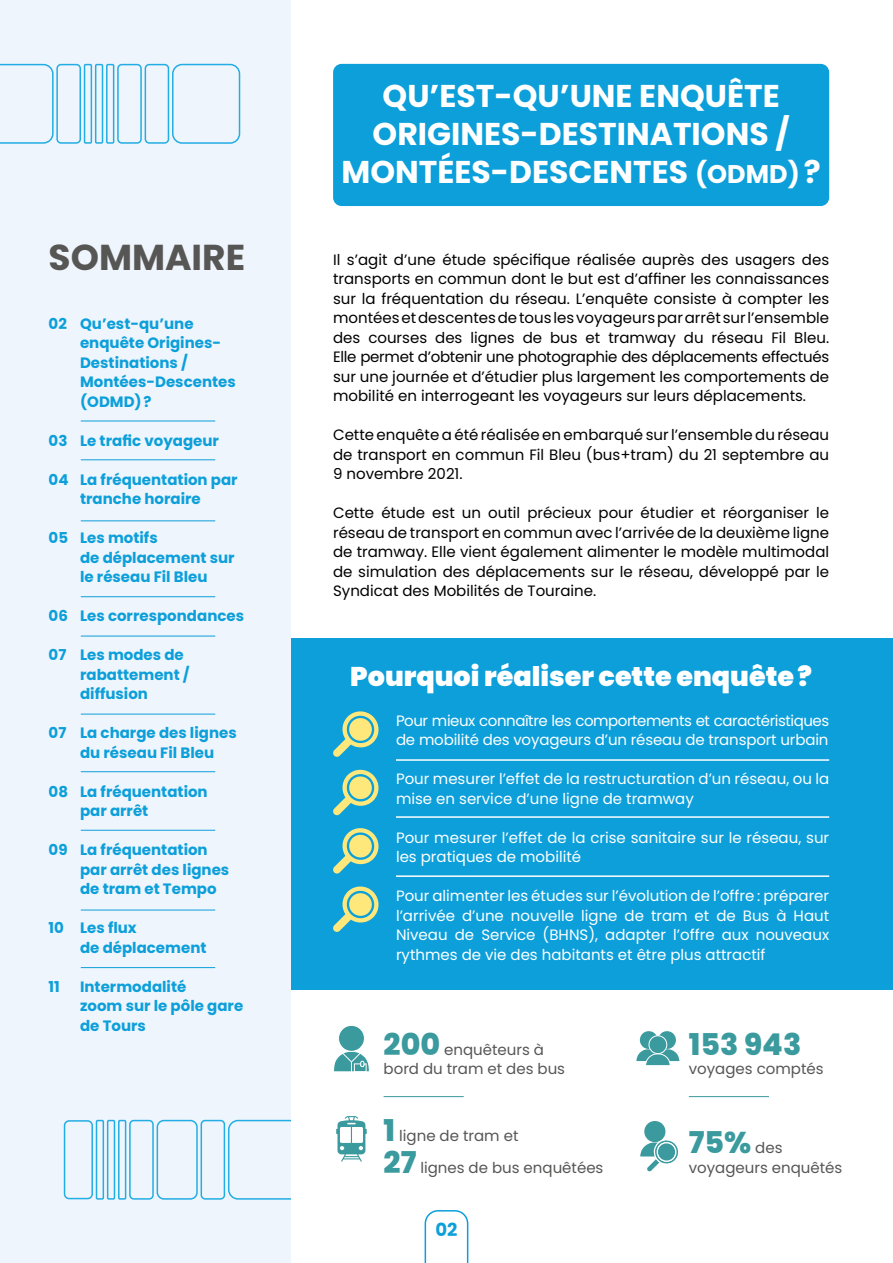
<style>
.page{position:relative;width:893px;height:1263px;background:#fff}
.page>*{position:absolute;margin:0;border:0;box-sizing:border-box;transform-origin:0 0}
.t1{font:700 36px "Poppins";color:#565655}
.t2{font:700 31.5px/37.8px "Poppins";color:#fff;text-align:center}
.t3{font:800 30px "Poppins";color:#3a9a9e}
.t4{font:900 27px "Poppins";color:#fff}
.t5{font:700 18px "Poppins";color:#0c9fda}
.t6{font:15px/19.5px "Poppins";color:#000;text-align:justify}
.t7{font:700 15px/19.5px "Poppins";color:#0c9fda}
.t8{font:15px/19.5px "Poppins";color:#fff}
.t9{font:15px/19.5px "Poppins";letter-spacing:-.03em;color:#fff}
.t10{font:15px/19.5px "Poppins";color:#565655}
.s1{font-size:25.5px}
.s2{font-weight:800;font-size:30px;color:#3a9a9e}
.s3{font-weight:400;font-size:15px;color:#565655}
</style>
<div class="page">
<div style="left:333px;top:64px;width:496px;height:142px;background:#0c9fda;border-radius:9px"></div>
<div style="left:291px;top:638px;width:602px;height:352px;background:#0c9fda"></div>
<svg style="left:333px;top:711px;width:46px;height:46px"></svg>
<svg style="left:333px;top:769px;width:46px;height:46px"></svg>
<svg style="left:333px;top:828px;width:46px;height:46px"></svg>
<svg style="left:333px;top:886px;width:46px;height:46px"></svg>
<hr style="left:397px;top:759px;width:431px;height:2px;background:#fff">
<hr style="left:397px;top:816px;width:431px;height:2px;background:#fff">
<hr style="left:397px;top:875px;width:431px;height:2px;background:#fff">
<svg style="left:336px;top:1116px;width:31px;height:46px"></svg>
<svg style="left:640px;top:1121px;width:38px;height:51px"></svg>
<svg style="left:636px;top:1031px;width:43px;height:35px"></svg>
<svg style="left:333px;top:1025px;width:37px;height:47px"></svg>
<div style="left:0;top:0;width:291px;height:1263px;background:#eff5fc"></div>
<svg style="left:63px;top:1119px;width:228px;height:81px"></svg>
<hr style="left:384px;top:1096px;width:80px;height:1px;background:#3a9a9e">
<hr style="left:689px;top:1096px;width:80px;height:1px;background:#3a9a9e">
<svg style="left:0;top:63px;width:241px;height:81px"></svg>
<hr style="left:81px;top:421px;width:134px;height:1px;background:#0c9fda">
<hr style="left:81px;top:459px;width:134px;height:1px;background:#0c9fda">
<hr style="left:81px;top:520px;width:134px;height:1px;background:#0c9fda">
<hr style="left:81px;top:596px;width:134px;height:1px;background:#0c9fda">
<hr style="left:81px;top:636px;width:134px;height:1px;background:#0c9fda">
<hr style="left:81px;top:714px;width:134px;height:1px;background:#0c9fda">
<hr style="left:81px;top:771px;width:134px;height:1px;background:#0c9fda">
<hr style="left:81px;top:830px;width:134px;height:1px;background:#0c9fda">
<hr style="left:81px;top:910px;width:134px;height:1px;background:#0c9fda">
<hr style="left:81px;top:967px;width:134px;height:1px;background:#0c9fda">
<svg style="left:425px;top:1210px;width:43px;height:53px"></svg>
<h1 class="t1" style="left:49px;top:237px;width:198px">SOMMAIRE</h1>
<p class="t7" style="left:80px;top:314px;width:157px;text-indent:-32px">02 Qu’est-qu’une enquête Origines-<br>Destinations /<br>Montées-Descentes (ODMD)?</p>
<p class="t7" style="left:49px;top:431px;width:172px">03 Le trafic voyageur</p>
<p class="t7" style="left:49px;top:470px;width:191px;text-align:center">04 La fréquentation par tranche horaire</p>
<p class="t7" style="left:80px;top:528px;width:156px;text-indent:-32px">05 Les motifs<br>de déplacement sur le réseau Fil Bleu</p>
<p class="t7" style="left:49px;top:606px;width:197px">06 Les correspondances</p>
<p class="t7" style="left:80px;top:645px;width:111px;text-indent:-32px">07 Les modes de rabattement / diffusion</p>
<p class="t7" style="left:49px;top:723px;width:190px;text-align:center">07 La charge des lignes du réseau Fil Bleu</p>
<p class="t7" style="left:80px;top:782px;width:129px;text-indent:-32px">08 La fréquentation par arrêt</p>
<p class="t7" style="left:80px;top:840px;width:151px;text-indent:-32px">09 La fréquentation par arrêt des lignes de tram et Tempo</p>
<p class="t7" style="left:80px;top:918px;width:128px;text-indent:-32px">10 Les flux<br>de déplacement</p>
<p class="t7" style="left:49px;top:977px;width:13px">11</p>
<p class="t7" style="left:80px;top:977px;width:165px">Intermodalité<br>zoom sur le pôle gare de Tours</p>
<h2 class="t2" style="left:342px;top:77px;width:481px">QU’EST-QU’UNE ENQUÊTE<br>ORIGINES-DESTINATIONS /<br>MONTÉES-DESCENTES <span class="s1">(ODMD)</span>?</h2>
<p class="t6" style="left:333px;top:250px;width:498px">Il s’agit d’une étude spécifique réalisée auprès des usagers des transports en commun dont le but est d’affiner les connaissances sur la fréquentation du réseau. L’enquête consiste à compter les montées et descentes de tous les voyageurs par arrêt sur l’ensemble des courses des lignes de bus et tramway du réseau Fil Bleu.<br>Elle permet d’obtenir une photographie des déplacements effectués sur une journée et d’étudier plus largement les comportements de mobilité en interrogeant les voyageurs sur leurs déplacements.</p>
<p class="t6" style="left:333px;top:425px;width:498px">Cette enquête a été réalisée en embarqué sur l’ensemble du réseau de transport en commun Fil Bleu (bus+tram) du 21 septembre au 9 novembre 2021.</p>
<p class="t6" style="left:333px;top:503px;width:498px">Cette étude est un outil précieux pour étudier et réorganiser le réseau de transport en commun avec l’arrivée de la deuxième ligne de tramway. Elle vient également alimenter le modèle multimodal de simulation des déplacements sur le réseau, développé par le Syndicat des Mobilités de Touraine.</p>
<h3 class="t4" style="left:350px;top:661px;width:463px">Pourquoi réaliser cette enquête?</h3>
<p class="t9" style="left:396px;top:711px;width:435px">Pour mieux connaître les comportements et caractéristiques de mobilité des voyageurs d’un réseau de transport urbain</p>
<p class="t8" style="left:396px;top:769px;width:435px">Pour mesurer l’effet de la restructuration d’un réseau, ou la mise en service d’une ligne de tramway</p>
<p class="t8" style="left:396px;top:828px;width:435px">Pour mesurer l’effet de la crise sanitaire sur le réseau, sur les pratiques de mobilité</p>
<p class="t8" style="left:396px;top:886px;width:435px;text-align:justify">Pour alimenter les études sur l’évolution de l’offre : préparer l’arrivée d’une nouvelle ligne de tram et de Bus à Haut Niveau de Service (BHNS), adapter l’offre aux nouveaux rythmes de vie des habitants et être plus attractif</p>
<p class="t10" style="left:384px;top:1040px;width:183px"><span class="s2">200</span> enquêteurs à bord du tram et des bus</p>
<p class="t10" style="left:384px;top:1120px;width:221px;line-height:31.5px"><span class="s2">1</span> ligne de tram et<br><span class="s2">27</span> lignes de bus enquêtées</p>
<p class="t5" style="left:435px;top:1219px;width:24px">02</p>
<h3 class="t3" style="left:689px;top:1027px;width:114px">153 943</h3>
<p class="t10" style="left:689px;top:1059px;width:136px">voyages comptés</p>
<h3 class="t3" style="left:689px;top:1125px;width:95px">75% <span class="s3">des</span></h3>
<p class="t10" style="left:689px;top:1158px;width:155px">voyageurs enquêtés</p>
</div>
